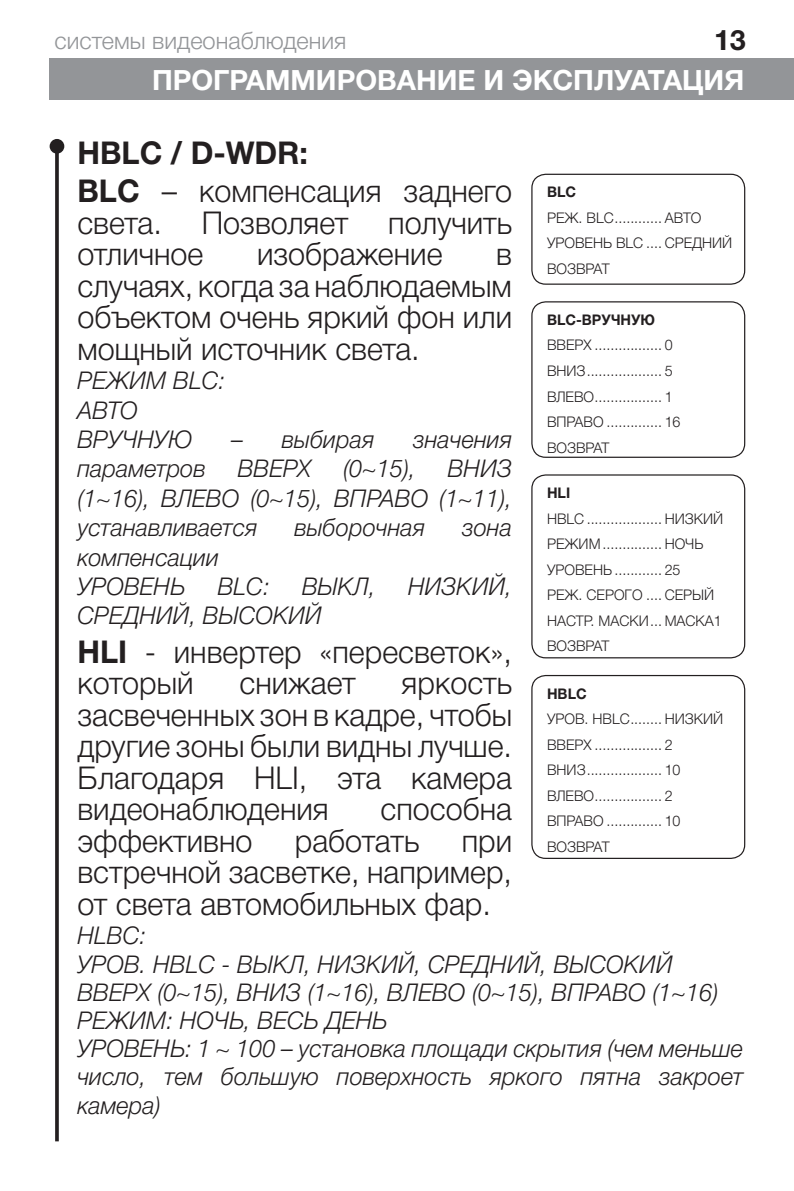
<style>
.page{position:relative;width:794px;height:1191px;background:#fff}
.page>*{position:absolute;margin:0;border:0;box-sizing:border-box;transform-origin:0 0}
.t1{font:31.5px/31.5px "Helvetica 4 Light";color:#231f20;text-align:justify}
.t2{font:31.5px "Helvetica 7 Bold";color:#231f20}
.t3{font:28.35px "Helvetica 7 Bold";color:#231f20}
.t4{font:28px "Helvetica 7 Bold";color:#fff}
.t5{font:24.5px/28px "Helvetica 4 Light Italic";color:#231f20}
.t6{font:23.8px "Helvetica 4 Light";color:#939598}
.t7{font:14.7px/25.6px "Helvetica 4 Light";color:#231f20}
.t8{font:14.7px "Helvetica 7 Bold";color:#231f20}
.s1{font-family:"Helvetica 7 Bold"}
</style>
<div class="page">
<div style="left:50px;top:59px;width:744px;height:41px;background:#939598"></div>
<svg style="left:55px;top:154px;width:4px;height:987px;background:#343031"></svg>
<div style="left:50px;top:139px;width:14px;height:15px;background:#231f20;border-radius:50%"></div>
<div style="left:531px;top:174px;width:214px;height:111px;border:1px solid #231f20;border-radius:14px"></div>
<div style="left:531px;top:301px;width:214px;height:157px;border:1px solid #231f20;border-radius:14px"></div>
<div style="left:531px;top:474px;width:214px;height:184px;border:1px solid #231f20;border-radius:14px"></div>
<div style="left:531px;top:675px;width:214px;height:184px;border:1px solid #231f20;border-radius:14px"></div>
<h2 class="t3" style="left:714px;top:24px;width:33px">13</h2>
<h3 class="t4" style="left:152px;top:65px;width:594px">ПРОГРАММИРОВАНИЕ И ЭКСПЛУАТАЦИЯ</h3>
<h3 class="t6" style="left:55px;top:27px;width:293px">системы видеонаблюдения</h3>
<h1 class="t2" style="left:77px;top:135px;width:232px">HBLC / D-WDR:</h1>
<h1 class="t1" style="left:77px;top:175px;width:436px"><span class="s1">BLC</span> – компенсация заднего света.</h1>
<p class="t8" style="left:547px;top:184px;width:31px">BLC</p>
<p class="t7" style="left:547px;top:205px;width:187px">РЕЖ. BLC ............ АВТО<br>УРОВЕНЬ BLC .... СРЕДНИЙ<br>ВОЗВРАТ</p>
<h1 class="t1" style="left:202px;top:207px;width:148px">Позволяет</h1>
<h1 class="t1" style="left:388px;top:207px;width:125px">получить</h1>
<h1 class="t1" style="left:77px;top:238px;width:127px">отличное</h1>
<h1 class="t1" style="left:257px;top:238px;width:187px">изображение</h1>
<h1 class="t1" style="left:77px;top:238px;width:436px;text-indent:419px">в случаях, когда за наблюдаемым объектом очень яркий фон или мощный источник света.</h1>
<h3 class="t5" style="left:77px;top:366px;width:149px;line-height:29.4px">РЕЖИМ BLC:<br>АВТО<br>ВРУЧНУЮ</h3>
<p class="t8" style="left:547px;top:312px;width:110px">BLC-ВРУЧНУЮ</p>
<p class="t7" style="left:547px;top:333px;width:135px">ВВЕРХ ................. 0<br>ВНИЗ ................... 5<br>ВЛЕВО ................. 1<br>ВПРАВО .............. 16<br>ВОЗВРАТ</p>
<p class="t8" style="left:547px;top:485px;width:25px">HLI</p>
<p class="t7" style="left:547px;top:506px;width:177px">HBLC ................... НИЗКИЙ<br>РЕЖИМ ............... НОЧЬ<br>УРОВЕНЬ ............ 25<br>РЕЖ. СЕРОГО .... СЕРЫЙ<br>НАСТР. МАСКИ ... МАСКА1<br>ВОЗВРАТ</p>
<p class="t8" style="left:547px;top:685px;width:41px">HBLC</p>
<p class="t7" style="left:547px;top:706px;width:177px">УРОВ. HBLC ........ НИЗКИЙ<br>ВВЕРХ ................. 2<br>ВНИЗ ................... 10<br>ВЛЕВО ................. 2<br>ВПРАВО .............. 10<br>ВОЗВРАТ</p>
<h3 class="t5" style="left:231px;top:425px;width:145px">– выбирая</h3>
<h3 class="t5" style="left:413px;top:425px;width:100px">значения</h3>
<h3 class="t5" style="left:77px;top:454px;width:436px;line-height:29.4px;text-align:justify;text-indent:370px">ВНИЗ (1~16), ВЛЕВО (0~15), ВПРАВО (1~11), устанавливается</h3>
<h3 class="t5" style="left:77px;top:455px;width:130px">параметров</h3>
<h3 class="t5" style="left:238px;top:455px;width:75px">ВВЕРХ</h3>
<h3 class="t5" style="left:343px;top:455px;width:74px">(0~15),</h3>
<h3 class="t5" style="left:294px;top:514px;width:132px">выборочная</h3>
<h3 class="t5" style="left:462px;top:514px;width:51px">зона</h3>
<h3 class="t5" style="left:77px;top:542px;width:143px;line-height:29.4px">компенсации<br>УРОВЕНЬ</h3>
<h3 class="t5" style="left:218px;top:572px;width:53px">BLC:</h3>
<h3 class="t5" style="left:302px;top:572px;width:75px">ВЫКЛ,</h3>
<h3 class="t5" style="left:408px;top:572px;width:105px">НИЗКИЙ,</h3>
<h3 class="t5" style="left:77px;top:602px;width:246px">СРЕДНИЙ, ВЫСОКИЙ</h3>
<h1 class="t1" style="left:77px;top:636px;width:436px"><span class="s1">HLI</span> - инвертер «пересветок», который</h1>
<h1 class="t1" style="left:77px;top:668px;width:436px;text-indent:324px">яркость засвеченных зон в кадре, чтобы другие зоны были видны лучше.<br>Благодаря HLI, эта камера видеонаблюдения</h1>
<h1 class="t1" style="left:239px;top:668px;width:118px">снижает</h1>
<h1 class="t1" style="left:381px;top:794px;width:133px">способна</h1>
<h1 class="t1" style="left:77px;top:825px;width:177px">эффективно</h1>
<h1 class="t1" style="left:295px;top:825px;width:126px">работать</h1>
<h1 class="t1" style="left:77px;top:825px;width:436px;text-indent:384px">при встречной засветке, например, от света автомобильных фар.</h1>
<p class="t5" style="left:77px;top:922px;width:667px">HLBC:<br>УРОВ. HBLC - ВЫКЛ, НИЗКИЙ, СРЕДНИЙ, ВЫСОКИЙ ВВЕРХ (0~15), ВНИЗ (1~16), ВЛЕВО (0~15), ВПРАВО (1~16)<br>РЕЖИМ: НОЧЬ, ВЕСЬ ДЕНЬ<br>УРОВЕНЬ: 1 ~ 100 – установка площади скрытия (чем меньше число, тем большую поверхность яркого пятна закроет камера)</p>
</div>
